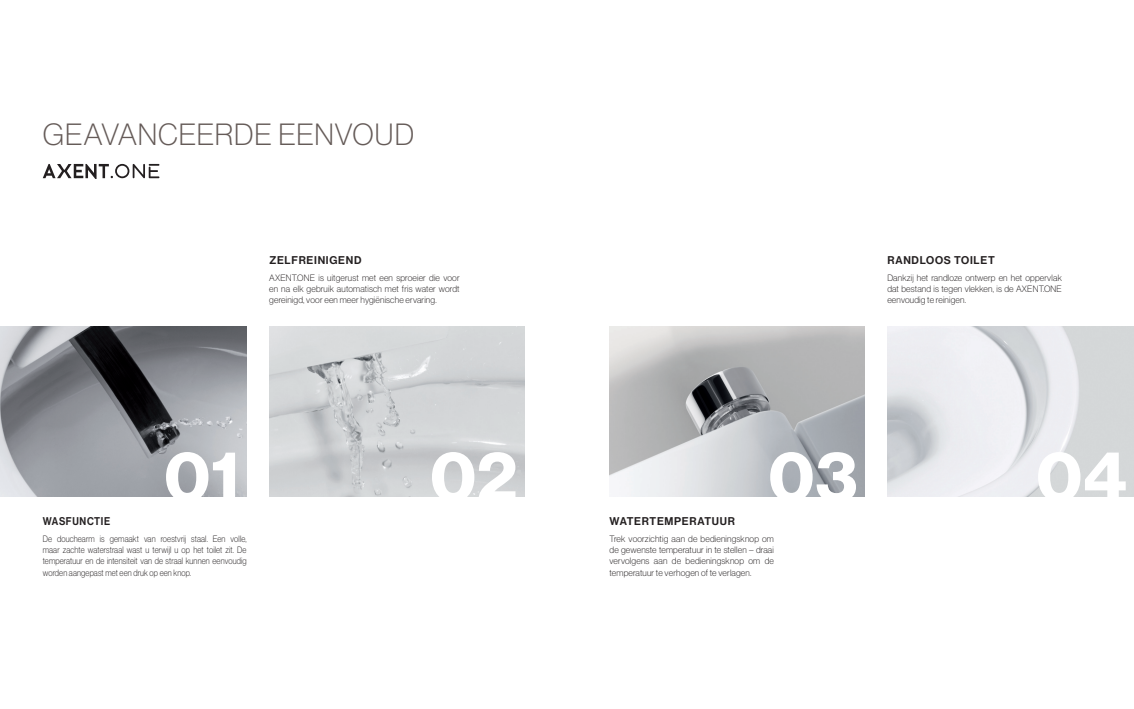
<style>
.page{position:relative;width:1134px;height:709px;background:#fff}
.page>*{position:absolute;margin:0;border:0;box-sizing:border-box;transform-origin:0 0}
.fliesstext{font:70px "N Haas Grotesk DS Pro 75 Bd";letter-spacing:.015em;color:#fff}
.t1{font:30px "N Haas Grotesk DS Pro 35 X Lt";letter-spacing:.03em;color:#655b58}
.Subtitel{font:11px "N Haas Grotesk DS Pro 65 Md";letter-spacing:.065em;color:#231f20}
.Subtitel-2{font:11px "N Haas Grotesk DS Pro 65 Md";letter-spacing:.065em;color:#231f20;scale:.9 1}
.fliesstext-2{font:9px/11.3px "N Haas Grotesk DS Pro 35 X Lt";letter-spacing:.02em;color:#231f20;text-align:justify}
.fliesstext-3{font:9px/11.3px "N Haas Grotesk DS Pro 35 X Lt";letter-spacing:.02em;color:#231f20;text-align:justify;scale:.9 1}
</style>
<div class="page">
<svg style="left:43px;top:164px;width:116px;height:15px"></svg>
<img style="left:0;top:326px;width:247px;height:170px">
<img style="left:269px;top:326px;width:255px;height:170px">
<img style="left:609px;top:326px;width:256px;height:170px">
<img style="left:887px;top:326px;width:247px;height:170px">
<p class="t1" style="left:43px;top:117px;width:373px">GEAVANCEERDE EENVOUD</p>
<p class="Subtitel" style="left:269px;top:254px;width:94px">ZELFREINIGEND</p>
<p class="fliesstext-2" style="left:269px;top:272px;width:192px">AXENT.ONE is uitgerust met een sproeier die voor en na elk gebruik automatisch met fris water wordt gereinigd, voor een meer hygiënische ervaring.</p>
<p class="Subtitel" style="left:887px;top:254px;width:109px">RANDLOOS TOILET</p>
<p class="fliesstext-2" style="left:887px;top:272px;width:176px">Dankzij het randloze ontwerp en het oppervlak dat bestand is tegen vlekken, is de AXENT.ONE eenvoudig te reinigen.</p>
<p class="fliesstext" style="left:164px;top:435px;width:77px">01</p>
<p class="fliesstext" style="left:430px;top:435px;width:89px">02</p>
<p class="fliesstext" style="left:768px;top:435px;width:91px">03</p>
<p class="fliesstext" style="left:1036px;top:435px;width:92px">04</p>
<p class="Subtitel-2" style="left:43px;top:515px;width:76px">WASFUNCTIE</p>
<p class="fliesstext-3" style="left:43px;top:533px;width:228px">De douchearm is gemaakt van roestvrij staal. Een volle, maar zachte waterstraal wast u terwijl u op het toilet zit. De temperatuur en de intensiteit van de straal kunnen eenvoudig worden aangepast met een druk op een knop.</p>
<p class="Subtitel" style="left:610px;top:515px;width:127px">WATERTEMPERATUUR</p>
<p class="fliesstext-2" style="left:609px;top:533px;width:166px">Trek voorzichtig aan de bedieningsknop om de gewenste temperatuur in te stellen – draai vervolgens aan de bedieningsknop om de temperatuur te verhogen of te verlagen.</p>
</div>
